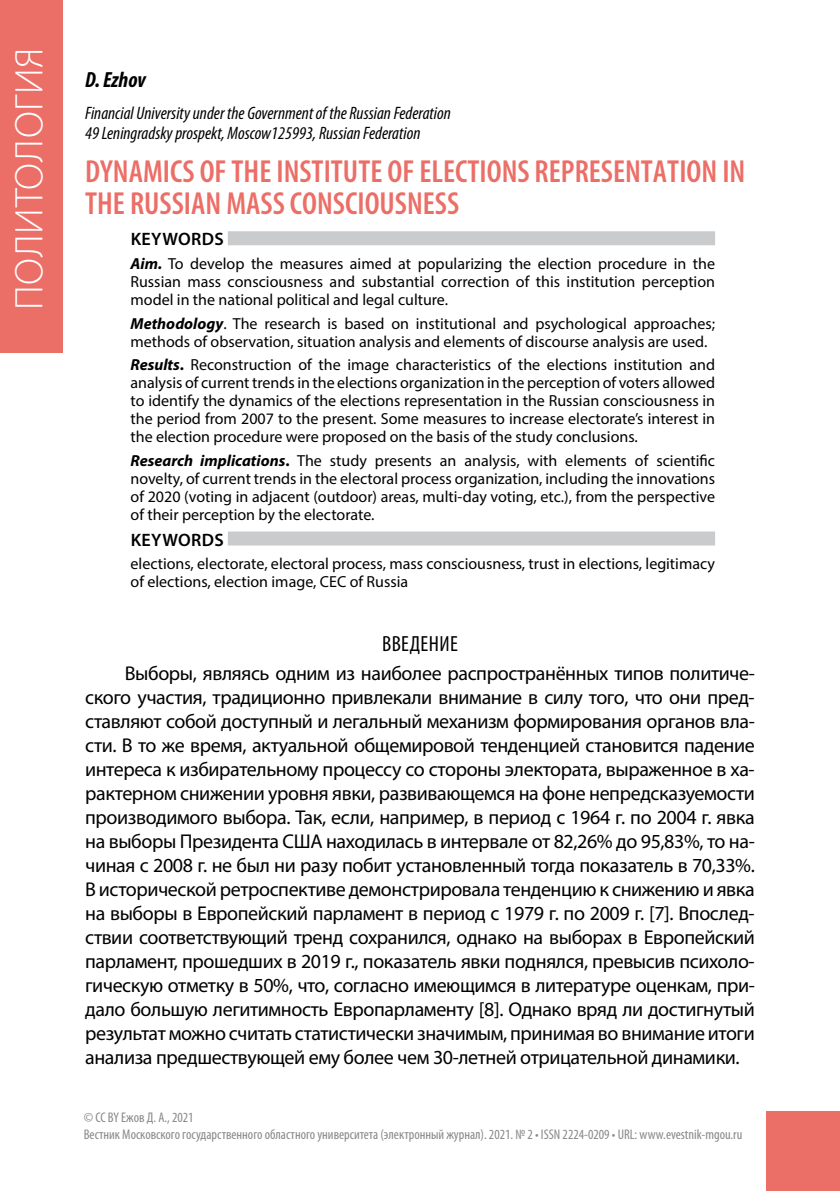
<style>
.page{position:relative;width:840px;height:1191px;background:#fff}
.page>*{position:absolute;margin:0;border:0;box-sizing:border-box;transform-origin:0 0}
.t1{font:300 40px "Myriad Pro";letter-spacing:.02em;color:#fff}
.t2{font:600 condensed 32px/32px "Myriad Pro";color:#eb6e67}
.t3{font:condensed 22px "Myriad Pro";color:#000}
.t4{font:italic 700 condensed 22px "Myriad Pro";color:#000}
.t5{font:20px/24px "Myriad Pro";letter-spacing:-.02em;color:#000;text-align:justify}
.t6{font:italic condensed 18px/20px "Myriad Pro";color:#000}
.t7{font:600 18px "Myriad Pro";letter-spacing:.02em;color:#000}
.t8{font:16px/18px "Myriad Pro";color:#000;text-align:justify}
.t9{font:condensed 14px/16.8px "Myriad Pro";color:#87888a}
.s1{font-weight:700;font-style:italic}
.s2{font-weight:700}
</style>
<div class="page">
<div style="left:765px;top:1111px;width:74px;height:80px;background:#eb6e67"></div>
<div style="left:0;top:0;width:62px;height:353px;background:#eb6e67"></div>
<div style="left:228px;top:231px;width:486px;height:14px;background:#c9cbcc"></div>
<div style="left:228px;top:531px;width:486px;height:14px;background:#c9cbcc"></div>
<h1 class="t1" style="left:5px;top:310px;width:265px;rotate:-90deg">политология</h1>
<h3 class="t4" style="left:85px;top:66px;width:62px">D. Ezhov</h3>
<p class="t6" style="left:85px;top:103px;width:367px">Financial University under the Government of the Russian Federation<br>49 Leningradsky prospekt, Moscow125993, Russian Federation</p>
<h2 class="t2" style="left:85px;top:155px;width:661px">DYNAMICS OF THE INSTITUTE OF ELECTIONS REPRESENTATION IN<br>THE RUSSIAN MASS CONSCIOUSNESS</h2>
<p class="t7" style="left:131px;top:228px;width:95px">KEYWORDS</p>
<p class="t8" style="left:130px;top:254px;width:585px"><span class="s1">Aim.</span> To develop the measures aimed at popularizing the election procedure in the Russian mass consciousness and substantial correction of this institution perception model in the national political and legal culture.</p>
<p class="t8" style="left:130px;top:314px;width:585px"><span class="s1">Methodology</span>. The research is based on institutional and psychological approaches; methods of observation, situation analysis and elements of discourse analysis are used.</p>
<p class="t8" style="left:130px;top:356px;width:585px"><span class="s1">Results</span><span class="s2">.</span> Reconstruction of the image characteristics of the elections institution and analysis of current trends in the elections organization in the perception of voters allowed to identify the dynamics of the elections representation in the Russian consciousness in the period from 2007 to the present. Some measures to increase electorate’s interest in the election procedure were proposed on the basis of the study conclusions.</p>
<p class="t8" style="left:130px;top:451px;width:585px"><span class="s1">Research implications</span><span class="s2">.</span> The study presents an analysis, with elements of scientific novelty, of current trends in the electoral process organization, including the innovations of 2020 (voting in adjacent (outdoor) areas, multi-day voting, etc.), from the perspective of their perception by the electorate.</p>
<p class="t7" style="left:131px;top:528px;width:95px">KEYWORDS</p>
<p class="t8" style="left:130px;top:554px;width:585px">elections, electorate, electoral process, mass consciousness, trust in elections, legitimacy of elections, election image, CEC of Russia</p>
<h3 class="t3" style="left:382px;top:630px;width:20px">Введе</h3>
<h3 class="t3" style="left:428px;top:630px;width:29px">ние</h3>
<p class="t5" style="left:85px;top:661px;width:671px;text-indent:40px">Выборы, являясь одним из наиболее распространённых типов политиче&shy;ского участия, традиционно привлекали внимание в силу того, что они пред&shy;ставляют собой доступный и легальный механизм формирования органов вла&shy;сти. В то же время, актуальной общемировой тенденцией становится падение интереса к избирательному процессу со стороны электората, выраженное в ха&shy;рактерном снижении уровня явки, развивающемся на фоне непредсказуемости производимого выбора. Так, если, например, в период с 1964 г. по 2004 г. явка на выборы Президента США находилась в интервале от 82,26% до 95,83%, то на&shy;чиная с 2008 г. не был ни разу побит установленный тогда показатель в 70,33%.<br>В исторической ретроспективе демонстрировала тенденцию к снижению и явка на выборы в Европейский парламент в период с 1979 г. по 2009 г. [7]. Впослед&shy;ствии соответствующий тренд сохранился, однако на выборах в Европейский парламент, прошедших в 2019 г., показатель явки поднялся, превысив психоло&shy;гическую отметку в 50%, что, согласно имеющимся в литературе оценкам, при&shy;дало большую легитимность Европарламенту [8]. Однако вряд ли достигнутый результат можно считать статистически значимым, принимая во внимание итоги анализа предшествующей ему более чем 30-летней отрицательной динамики.</p>
<p class="t9" style="left:84px;top:1109px;width:659px">© CC BY Ежов Д. А., 2021<br>Вестник Московского государственного областного университета (электронный журнал). 2021. № 2 • ISSN 2224-0209 • URL: www.evestnik-mgou.ru</p>
</div>
